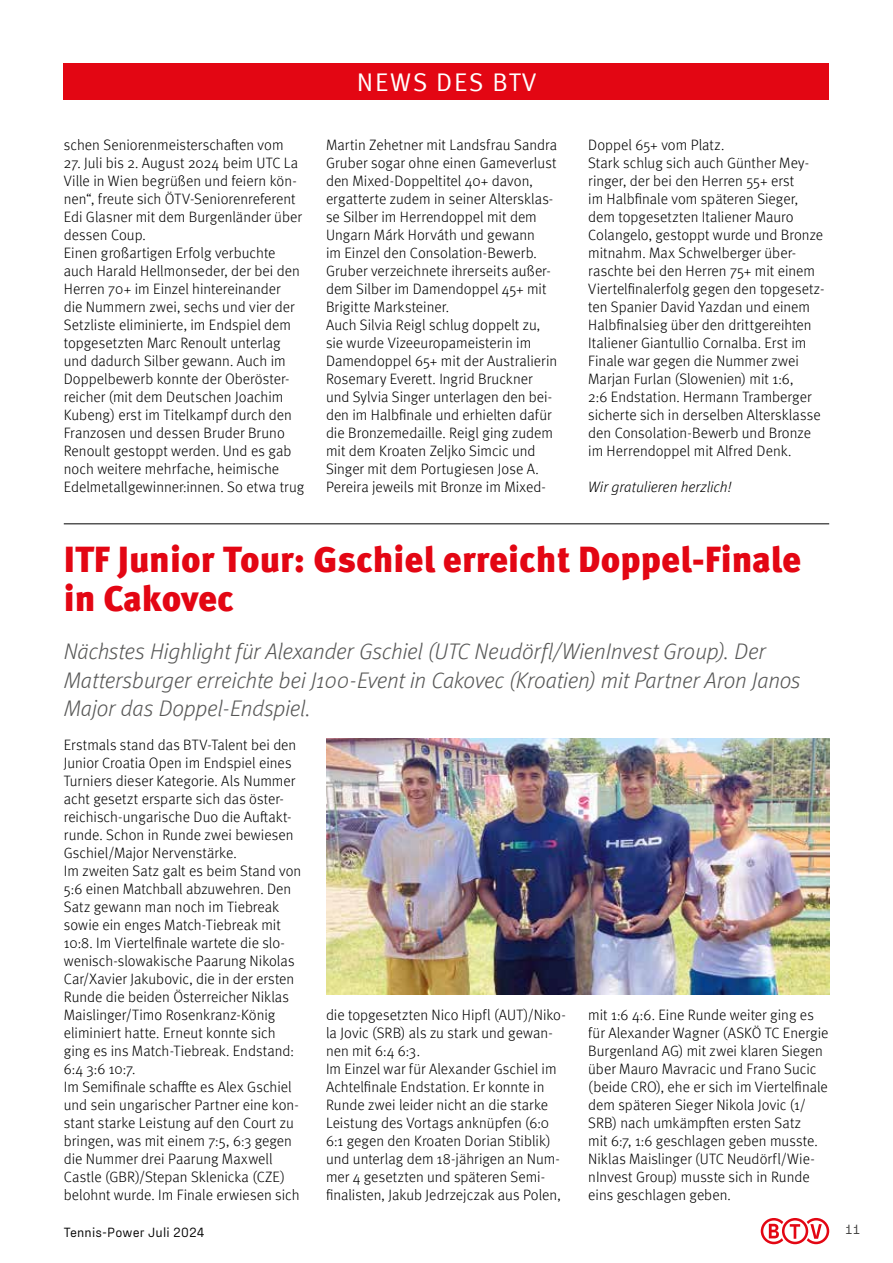
<style>
.page{position:relative;width:893px;height:1263px;background:#fff}
.page>*{position:absolute;margin:0;border:0;box-sizing:border-box;transform-origin:0 0}
.t1{font:900 36px/39px "Meta Pro";color:#e30613}
.t2{font:25.5px "Meta Pro";letter-spacing:.06em;color:#fff}
.t3{font:italic 300 22.5px/28.5px "Meta Pro";letter-spacing:-.01em;color:#575756}
.t4{font:300 15px/18px "Meta Pro";color:#000}
.t5{font:italic 300 15px "Meta Pro";color:#000}
.t6{font:13.5px "Fraktion Sans";letter-spacing:.01em;color:#000}
.t7{font:13.5px "Fraktion Sans";color:#3c3c3b}
</style>
<div class="page">
<svg style="left:761px;top:1218px;width:68px;height:26px"></svg>
<div style="left:64px;top:64px;width:765px;height:36px;background:#e30613"></div>
<hr style="left:64px;top:524px;width:765px;height:1px;background:#000">
<img style="left:326px;top:738px;width:503px;height:256px">
<p class="t4" style="left:64px;top:135px;width:221px">schen Seniorenmeisterschaften vom</p>
<p class="t4" style="left:64px;top:153px;width:242px">27. Juli bis 2. August 2024 beim UTC La Ville in Wien begrüßen und feiern kön&shy;nen“, freute sich ÖTV-Seniorenreferent Edi Glasner mit dem Burgenländer über dessen Coup.<br>Einen großartigen Erfolg verbuchte auch Harald Hellmonseder, der bei den Herren 70+ im Einzel hintereinander<br>die Nummern zwei, sechs und vier der Setzliste eliminierte, im Endspiel dem topgesetzten Marc Renoult unterlag und dadurch Silber gewann. Auch im Doppelbewerb konnte der Oberöster&shy;reicher (mit dem Deutschen Joachim Kubeng) erst im Titelkampf durch den Franzosen und dessen Bruder Bruno Renoult gestoppt werden. Und es gab noch weitere mehrfache, heimische Edelmetallgewinner:innen. So etwa trug</p>
<h2 class="t2" style="left:357px;top:63px;width:181px">NEWS DES BTV</h2>
<p class="t4" style="left:326px;top:135px;width:233px">Martin Zehetner mit Landsfrau Sandra Gruber sogar ohne einen Gameverlust den Mixed-Doppeltitel 40+ davon, ergatterte zudem in seiner Altersklas&shy;se Silber im Herrendoppel mit dem Ungarn Márk Horváth und gewann<br>im Einzel den Consolation-Bewerb.<br>Gruber verzeichnete ihrerseits außer&shy;dem Silber im Damendoppel 45+ mit Brigitte Marksteiner.<br>Auch Silvia Reigl schlug doppelt zu, sie wurde Vizeeuropameisterin im Damendoppel 65+ mit der Australierin Rosemary Everett. Ingrid Bruckner und Sylvia Singer unterlagen den bei&shy;den im Halbfinale und erhielten dafür die Bronzemedaille. Reigl ging zudem mit dem Kroaten Zeljko Simcic und Singer mit dem Portugiesen Jose A.<br>Pereira jeweils mit Bronze im Mixed-</p>
<p class="t4" style="left:588px;top:135px;width:238px">Doppel 65+ vom Platz.<br>Stark schlug sich auch Günther Mey&shy;ringer, der bei den Herren 55+ erst<br>im Halbfinale vom späteren Sieger, dem topgesetzten Italiener Mauro Colangelo, gestoppt wurde und Bronze mitnahm. Max Schwelberger über&shy;raschte bei den Herren 75+ mit einem Viertelfinalerfolg gegen den topgesetz&shy;ten Spanier David Yazdan und einem Halbfinalsieg über den drittgereihten Italiener Giantullio Cornalba. Erst im Finale war gegen die Nummer zwei Marjan Furlan (Slowenien) mit 1:6,<br>2:6 Endstation. Hermann Tramberger sicherte sich in derselben Altersklasse den Consolation-Bewerb und Bronze im Herrendoppel mit Alfred Denk.</p>
<p class="t5" style="left:588px;top:476px;width:145px">Wir gratulieren herzlich!</p>
<h1 class="t1" style="left:64px;top:538px;width:739px">ITF Junior Tour: Gschiel erreicht Doppel-Finale in Cakovec</h1>
<h3 class="t3" style="left:64px;top:636px;width:739px">Nächstes Highlight für Alexander Gschiel (UTC Neudörfl/WienInvest Group). Der<br>Mattersburger erreichte bei J100-Event in Cakovec (Kroatien) mit Partner Aron Janos<br>Major das Doppel-Endspiel.</h3>
<p class="t4" style="left:64px;top:734px;width:239px">Erstmals stand das BTV-Talent bei den Junior Croatia Open im Endspiel eines Turniers dieser Kategorie. Als Nummer acht gesetzt ersparte sich das öster&shy;reichisch-ungarische Duo die Auftakt&shy;runde. Schon in Runde zwei bewiesen Gschiel/Major Nervenstärke.<br>Im zweiten Satz galt es beim Stand von 5:6 einen Matchball abzuwehren. Den Satz gewann man noch im Tiebreak sowie ein enges Match-Tiebreak mit 10:8. Im Viertelfinale wartete die slo&shy;wenisch-slowakische Paarung Nikolas Car/Xavier Jakubovic, die in der ersten Runde die beiden Österreicher Niklas Maislinger/Timo Rosenkranz-König eliminiert hatte. Erneut konnte sich ging es ins Match-Tiebreak. Endstand:<br>6:4 3:6 10:7.<br>Im Semifinale schaffte es Alex Gschiel und sein ungarischer Partner eine kon&shy;stant starke Leistung auf den Court zu bringen, was mit einem 7:5, 6:3 gegen die Nummer drei Paarung Maxwell Castle (GBR)/Stepan Sklenicka (CZE) belohnt wurde. Im Finale erwiesen sich</p>
<p class="t4" style="left:326px;top:1004px;width:241px">die topgesetzten Nico Hipfl (AUT)/Niko&shy;la Jovic (SRB) als zu stark und gewan&shy;nen mit 6:4 6:3.<br>Im Einzel war für Alexander Gschiel im Achtelfinale Endstation. Er konnte in Runde zwei leider nicht an die starke Leistung des Vortags anknüpfen (6:0<br>6:1 gegen den Kroaten Dorian Stiblik) und unterlag dem 18-jährigen an Num&shy;mer 4 gesetzten und späteren Semi&shy;finalisten, Jakub Jedrzejczak aus Polen,</p>
<p class="t4" style="left:588px;top:1004px;width:242px">mit 1:6 4:6. Eine Runde weiter ging es für Alexander Wagner (ASKÖ TC Energie Burgenland AG) mit zwei klaren Siegen über Mauro Mavracic und Frano Sucic (beide CRO), ehe er sich im Viertelfinale dem späteren Sieger Nikola Jovic (1/ SRB) nach umkämpften ersten Satz<br>mit 6:7, 1:6 geschlagen geben musste.<br>Niklas Maislinger (UTC Neudörfl/Wie&shy;nInvest Group) musste sich in Runde eins geschlagen geben.</p>
<p class="t6" style="left:64px;top:1221px;width:142px">Tennis-Power Juli 2024</p>
<p class="t7" style="left:845px;top:1219px;width:17px">11</p>
</div>
